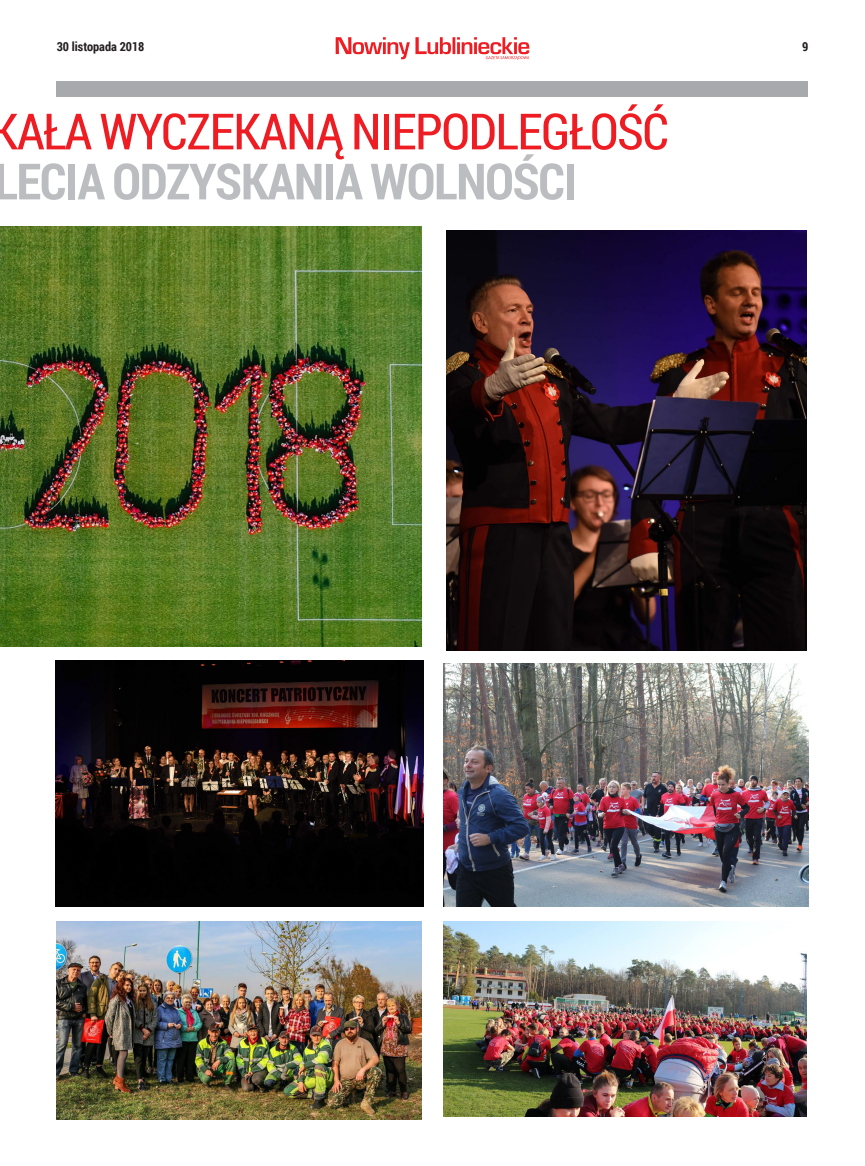
<style>
.page{position:relative;width:865px;height:1166px;background:#fff}
.page>*{position:absolute;margin:0;border:0;box-sizing:border-box;transform-origin:0 0}
.t1{font:50px "Roboto Condensed";letter-spacing:-.025em;color:#ee1d23}
.t2{font:700 50px "Roboto Condensed";letter-spacing:-.025em;color:#bcbdc0}
.t3{font:700 12.5px "Roboto Condensed";color:#231f20}
</style>
<div class="page">
<svg style="left:336px;top:37px;width:193px;height:23px"></svg>
<div style="left:57px;top:81px;width:751px;height:15px;background:#a8a9ad"></div>
<div style="left:57px;top:82px;width:751px;height:15px;background:#a8a9ad"></div>
<img style="left:0;top:227px;width:422px;height:420px">
<img style="left:57px;top:921px;width:365px;height:199px">
<img style="left:446px;top:230px;width:360px;height:420px">
<img style="left:443px;top:663px;width:365px;height:243px">
<img style="left:56px;top:661px;width:367px;height:245px">
<img style="left:443px;top:921px;width:363px;height:195px">
<p class="t3" style="left:57px;top:38px;width:89px">30 LISTOPADA 2018</p>
<p class="t3" style="left:802px;top:38px;width:8px">9</p>
<p class="t1" style="left:-137px;top:97px;width:27px">KAŁA</p>
<p class="t1" style="left:100px;top:97px;width:113px">WYCZEKAN</p>
<p class="t1" style="left:316px;top:97px;width:354px">Ą NIEPODLEGŁOŚĆ</p>
<p class="t2" style="left:-6px;top:146px;width:584px">LECIA ODZYSKANIA WOLNOŚCI</p>
</div>
